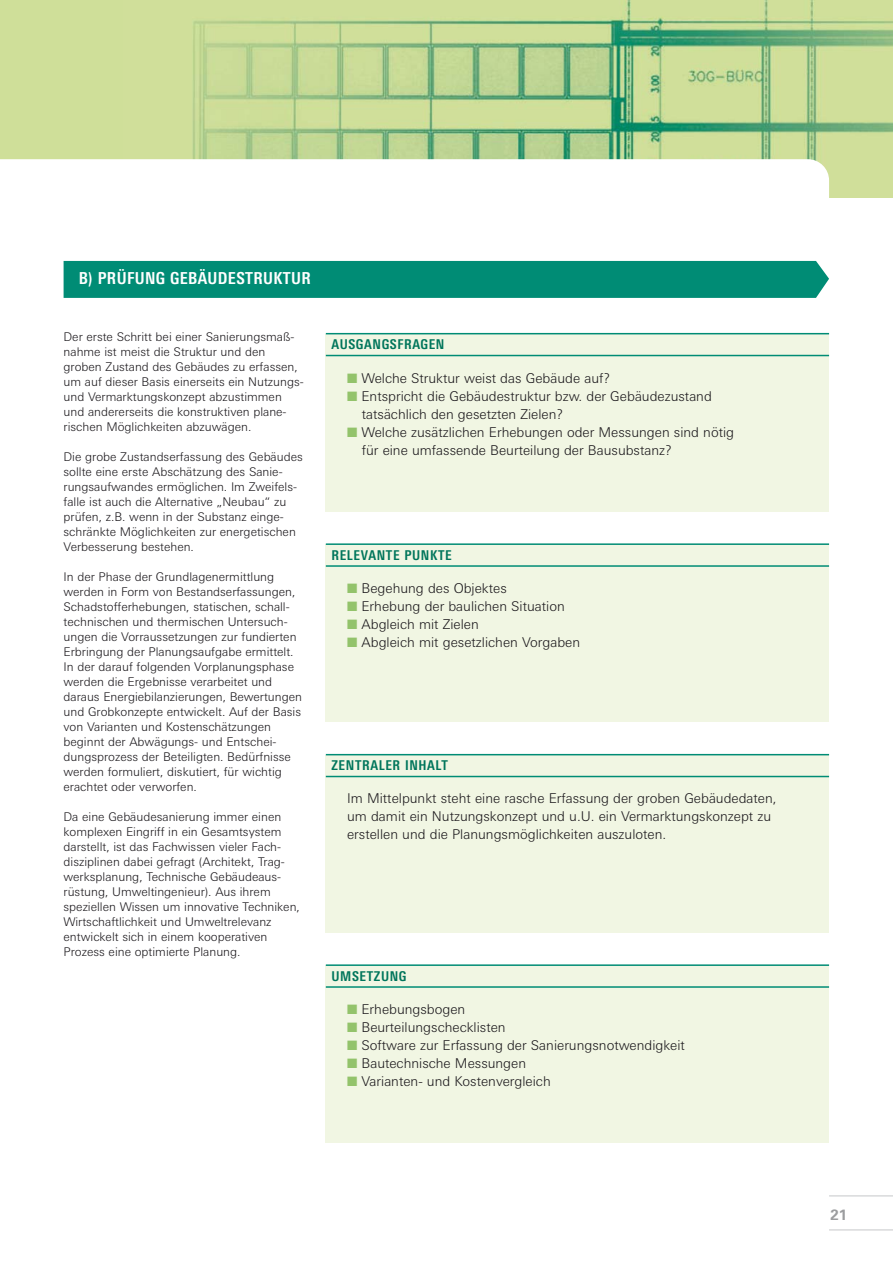
<style>
.page{position:relative;width:893px;height:1263px;background:#fff}
.page>*{position:absolute;margin:0;border:0;box-sizing:border-box;transform-origin:0 0}
.t1{font:700 condensed 16.5px "Deu Ba Univers";letter-spacing:.025em;color:#fff}
.t2{font:700 15px "Univers";color:#9c9d9f}
.t3{font:300 13.5px/18px "Deu Ba Univers";color:#1a171b}
.t4{font:700 condensed 13.5px "Deu Ba Univers";letter-spacing:.045em;color:#00755b}
.t5{font:300 12px/15px "Deu Ba Univers";color:#1a171b}
.s1{color:#93c36b}
</style>
<div class="page">
<div style="left:0;top:0;width:893px;height:197px;background:#cfdf99"></div>
<img style="left:192px;top:0;width:701px;height:159px">
<hr style="left:829px;top:1229px;width:64px;height:2px;background:#d9dadb">
<hr style="left:829px;top:1195px;width:64px;height:2px;background:#d9dadb">
<div style="left:0;top:159px;width:829px;height:38px;background:#fff"></div>
<div style="left:326px;top:334px;width:503px;height:177px;background:#f1f6e3"></div>
<div style="left:64px;top:261px;width:765px;height:37px;background:#008c75"></div>
<hr style="left:326px;top:333px;width:503px;height:1px;background:#008c75">
<hr style="left:326px;top:355px;width:503px;height:1px;background:#008c75">
<div style="left:326px;top:544px;width:503px;height:178px;background:#f1f6e3"></div>
<hr style="left:326px;top:543px;width:503px;height:2px;background:#008c75">
<hr style="left:326px;top:565px;width:503px;height:2px;background:#008c75">
<div style="left:326px;top:755px;width:503px;height:177px;background:#f1f6e3"></div>
<hr style="left:326px;top:754px;width:503px;height:1px;background:#008c75">
<hr style="left:326px;top:776px;width:503px;height:1px;background:#008c75">
<div style="left:326px;top:965px;width:503px;height:178px;background:#f1f6e3"></div>
<hr style="left:326px;top:964px;width:503px;height:2px;background:#008c75">
<hr style="left:326px;top:986px;width:503px;height:2px;background:#008c75">
<h1 class="t1" style="left:79px;top:272px;width:234px">B) PRÜFUNG GEBÄUDESTRUKTUR</h1>
<p class="t5" style="left:64px;top:330px;width:242px">Der erste Schritt bei einer Sanierungsmaß&shy;nahme ist meist die Struktur und den groben Zustand des Gebäudes zu erfassen, um auf dieser Basis einerseits ein Nutzungs&shy;und Vermarktungskonzept abzustimmen und andererseits die konstruktiven plane&shy;rischen Möglichkeiten abzuwägen.</p>
<p class="t5" style="left:64px;top:450px;width:241px">Die grobe Zustandserfassung des Gebäudes sollte eine erste Abschätzung des Sanie&shy;rungsaufwandes ermöglichen. Im Zweifels&shy;falle ist auch die Alternative „Neubau“ zu prüfen, z.B. wenn in der Substanz einge&shy;schränkte Möglichkeiten zur energetischen Verbesserung bestehen.</p>
<p class="t5" style="left:64px;top:570px;width:240px">In der Phase der Grundlagenermittlung werden in Form von Bestandserfassungen, Schadstofferhebungen, statischen, schall&shy;technischen und thermischen Untersuch&shy;ungen die Vorraussetzungen zur fundierten Erbringung der Planungsaufgabe ermittelt.<br>In der darauf folgenden Vorplanungsphase werden die Ergebnisse verarbeitet und daraus Energiebilanzierungen, Bewertungen und Grobkonzepte entwickelt. Auf der Basis von Varianten und Kostenschätzungen beginnt der Abwägungs- und Entschei&shy;dungsprozess der Beteiligten. Bedürfnisse werden formuliert, diskutiert, für wichtig erachtet oder verworfen.</p>
<p class="t5" style="left:64px;top:810px;width:238px">Da eine Gebäudesanierung immer einen komplexen Eingriff in ein Gesamtsystem darstellt, ist das Fachwissen vieler Fach&shy;disziplinen dabei gefragt (Architekt, Trag&shy;werksplanung, Technische Gebäudeaus&shy;rüstung, Umweltingenieur). Aus ihrem speziellen Wissen um innovative Techniken, Wirtschaftlichkeit und Umweltrelevanz entwickelt sich in einem kooperativen Prozess eine optimierte Planung.</p>
<p class="t4" style="left:331px;top:339px;width:114px">AUSGANGSFRAGEN</p>
<p class="t3" style="left:347px;top:369px;width:264px"><span class="s1">■</span> Welche Struktur weist das Gebäude auf?</p>
<p class="t3" style="left:362px;top:387px;width:352px;text-indent:-15px"><span class="s1">■</span> Entspricht die Gebäudestruktur bzw. der Gebäudezustand tatsächlich den gesetzten Zielen?</p>
<p class="t3" style="left:362px;top:423px;width:374px;text-indent:-15px"><span class="s1">■</span> Welche zusätzlichen Erhebungen oder Messungen sind nötig für eine umfassende Beurteilung der Bausubstanz?</p>
<p class="t4" style="left:331px;top:550px;width:122px">RELEVANTE PUNKTE</p>
<p class="t3" style="left:347px;top:580px;width:161px"><span class="s1">■</span> Begehung des Objektes</p>
<p class="t3" style="left:347px;top:598px;width:219px"><span class="s1">■</span> Erhebung der baulichen Situation</p>
<p class="t3" style="left:347px;top:616px;width:133px"><span class="s1">■</span> Abgleich mit Zielen</p>
<p class="t3" style="left:347px;top:634px;width:235px"><span class="s1">■</span> Abgleich mit gesetzlichen Vorgaben</p>
<p class="t4" style="left:331px;top:760px;width:118px">ZENTRALER INHALT</p>
<p class="t3" style="left:347px;top:790px;width:431px">Im Mittelpunkt steht eine rasche Erfassung der groben Gebäudedaten, um damit ein Nutzungskonzept und u.U. ein Vermarktungskonzept zu erstellen und die Planungsmöglichkeiten auszuloten.</p>
<p class="t4" style="left:331px;top:971px;width:77px">UMSETZUNG</p>
<p class="t3" style="left:347px;top:1001px;width:120px"><span class="s1">■</span> Erhebungsbogen</p>
<p class="t3" style="left:347px;top:1019px;width:160px"><span class="s1">■</span> Beurteilungschecklisten</p>
<p class="t3" style="left:347px;top:1037px;width:339px"><span class="s1">■</span> Software zur Erfassung der Sanierungsnotwendigkeit</p>
<p class="t3" style="left:347px;top:1055px;width:181px"><span class="s1">■</span> Bautechnische Messungen</p>
<p class="t3" style="left:347px;top:1073px;width:205px"><span class="s1">■</span> Varianten- und Kostenvergleich</p>
<p class="t2" style="left:830px;top:1209px;width:18px">21</p>
</div>
